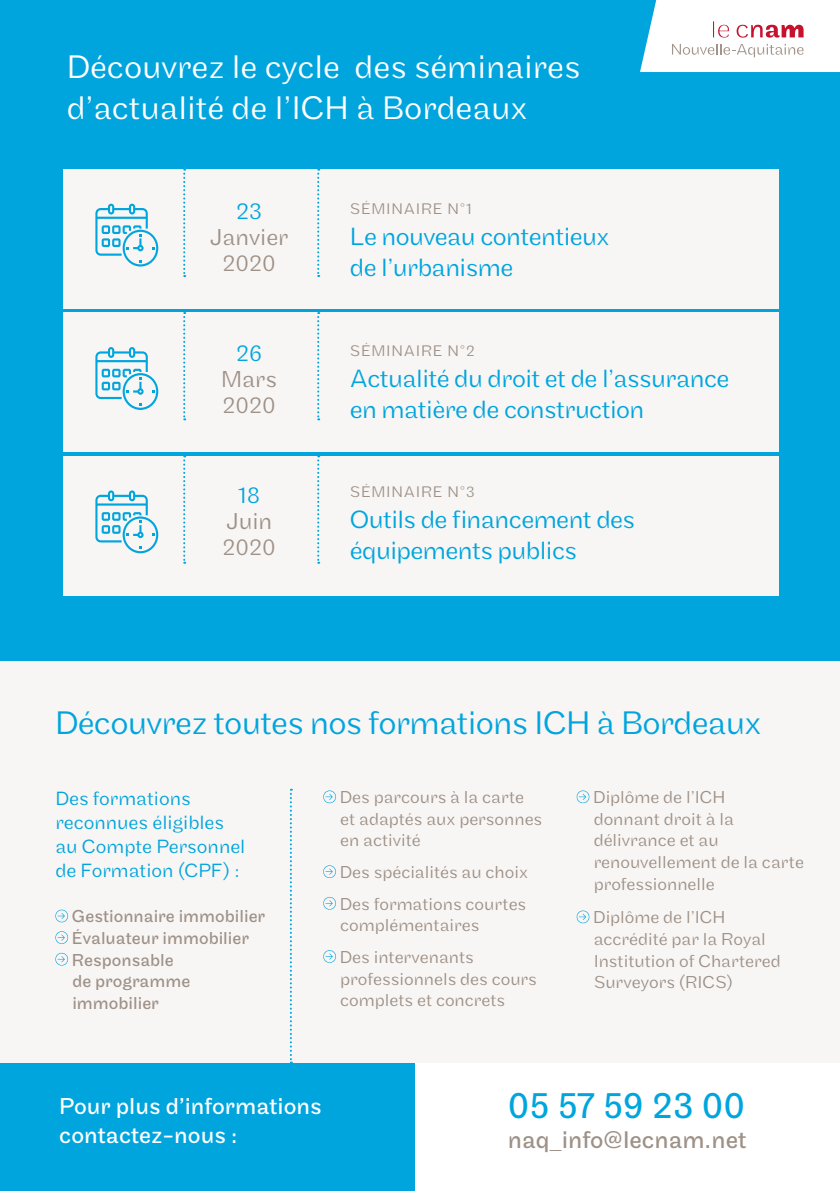
<style>
.page{position:relative;width:840px;height:1191px;background:#fff}
.page>*{position:absolute;margin:0;border:0;box-sizing:border-box;transform-origin:0 0}
.t1{font:38.4px "Maple";color:#01a5dd}
.t2{font:300 34px/40.8px "Maple";color:#fff}
.t3{font:300 34px "Maple";letter-spacing:-.02em;color:#01a5dd}
.t4{font:300 26px/31.2px "Maple";letter-spacing:-.02em;color:#01a5dd}
.t5{font:25px "Maple";color:#9e9187}
.t6{font:24px/28.8px "Maple";color:#fff}
.t7{font:300 24px/26px "Maple";color:#9e9187}
.t8{font:300 24px "Maple";color:#01a5dd}
.t9{font:300 20px/24px "Maple";color:#01a5dd}
.t10{font:300 18px/21.6px "Maple";color:#9e9187}
.t11{font:18px/21.6px "Maple";color:#9e9187}
.t12{font:300 16px "Maple";letter-spacing:.05em;color:#9e9187}
</style>
<div class="page">
<div style="left:0;top:1062px;width:414px;height:129px;background:#01a5dd"></div>
<div style="left:0;top:0;width:839px;height:660px;background:#01a5dd"></div>
<div style="left:0;top:660px;width:839px;height:402px;background:#f8f6f5"></div>
<div style="left:64px;top:169px;width:714px;height:140px;background:#f8f6f5"></div>
<svg style="left:95px;top:204px;width:63px;height:62px"></svg>
<svg style="left:183px;top:169px;width:2px;height:108px"></svg>
<svg style="left:317px;top:169px;width:2px;height:108px"></svg>
<div style="left:64px;top:312px;width:714px;height:140px;background:#f8f6f5"></div>
<svg style="left:95px;top:347px;width:63px;height:63px"></svg>
<svg style="left:183px;top:312px;width:2px;height:108px"></svg>
<svg style="left:317px;top:312px;width:2px;height:108px"></svg>
<div style="left:64px;top:456px;width:714px;height:139px;background:#f8f6f5"></div>
<svg style="left:95px;top:490px;width:63px;height:63px"></svg>
<svg style="left:183px;top:456px;width:2px;height:108px"></svg>
<svg style="left:317px;top:456px;width:2px;height:108px"></svg>
<svg style="left:323px;top:790px;width:13px;height:14px"></svg>
<svg style="left:323px;top:865px;width:13px;height:13px"></svg>
<svg style="left:323px;top:897px;width:13px;height:13px"></svg>
<svg style="left:323px;top:950px;width:13px;height:13px"></svg>
<svg style="left:576px;top:790px;width:13px;height:14px"></svg>
<svg style="left:576px;top:910px;width:13px;height:14px"></svg>
<svg style="left:55px;top:909px;width:14px;height:14px"></svg>
<svg style="left:55px;top:931px;width:14px;height:13px"></svg>
<svg style="left:55px;top:952px;width:14px;height:14px"></svg>
<svg style="left:640px;top:0;width:199px;height:72px;background:#f0f0f3"></svg>
<svg style="left:290px;top:788px;width:2px;height:274px"></svg>
<h2 class="t2" style="left:67px;top:46px;width:515px">Découvrez le cycle des séminaires d’actualité de l’ICH à Bordeaux</h2>
<h3 class="t8" style="left:236px;top:198px;width:27px">23</h3>
<h3 class="t7" style="left:210px;top:224px;width:80px;text-align:center">Janvier<br>2020</h3>
<h3 class="t8" style="left:236px;top:340px;width:27px">26</h3>
<h3 class="t7" style="left:221px;top:366px;width:57px">Mars<br>2020</h3>
<h3 class="t8" style="left:238px;top:481px;width:23px">18</h3>
<h3 class="t7" style="left:222px;top:508px;width:55px">Juin<br>2020</h3>
<p class="t12" style="left:350px;top:200px;width:123px">SÉMINAIRE N°1</p>
<h3 class="t4" style="left:350px;top:221px;width:261px">Le nouveau contentieux de l’urbanisme</h3>
<p class="t12" style="left:350px;top:341px;width:126px">SÉMINAIRE N°2</p>
<h3 class="t4" style="left:350px;top:363px;width:381px">Actualité du droit et de l’assurance en matière de construction</h3>
<p class="t12" style="left:350px;top:482px;width:126px">SÉMINAIRE N°3</p>
<h3 class="t4" style="left:350px;top:504px;width:286px">Outils de financement des équipements publics</h3>
<h2 class="t3" style="left:55px;top:703px;width:707px">Découvrez toutes nos formations ICH à Bordeaux</h2>
<p class="t9" style="left:55px;top:786px;width:191px">Des formations reconnues éligibles au Compte Personnel de Formation (CPF) :</p>
<p class="t11" style="left:72px;top:906px;width:195px">Gestionnaire immobilier<br>Évaluateur immobilier<br>Responsable<br>de programme immobilier</p>
<p class="t10" style="left:339px;top:786px;width:204px">Des parcours à la carte et adaptés aux personnes en activité</p>
<p class="t10" style="left:339px;top:856px;width:189px;line-height:31.6px">Des spécialités au choix<br>Des formations courtes</p>
<p class="t10" style="left:339px;top:909px;width:141px;line-height:31.6px">complémentaires<br>Des intervenants</p>
<p class="t10" style="left:340px;top:967px;width:198px">professionnels des cours complets et concrets</p>
<p class="t10" style="left:593px;top:786px;width:212px">Diplôme de l’ICH<br>donnant droit à la délivrance et au renouvellement de la carte professionnelle</p>
<p class="t10" style="left:593px;top:906px;width:189px">Diplôme de l’ICH accrédité par la Royal<br>Institution of Chartered<br>Surveyors (RICS)</p>
<h3 class="t6" style="left:59px;top:1092px;width:264px">Pour plus d’informations contactez-nous :</h3>
<h1 class="t1" style="left:507px;top:1083px;width:239px">05 57 59 23 00</h1>
<h3 class="t5" style="left:507px;top:1126px;width:240px">naq_info@lecnam.net</h3>
</div>
